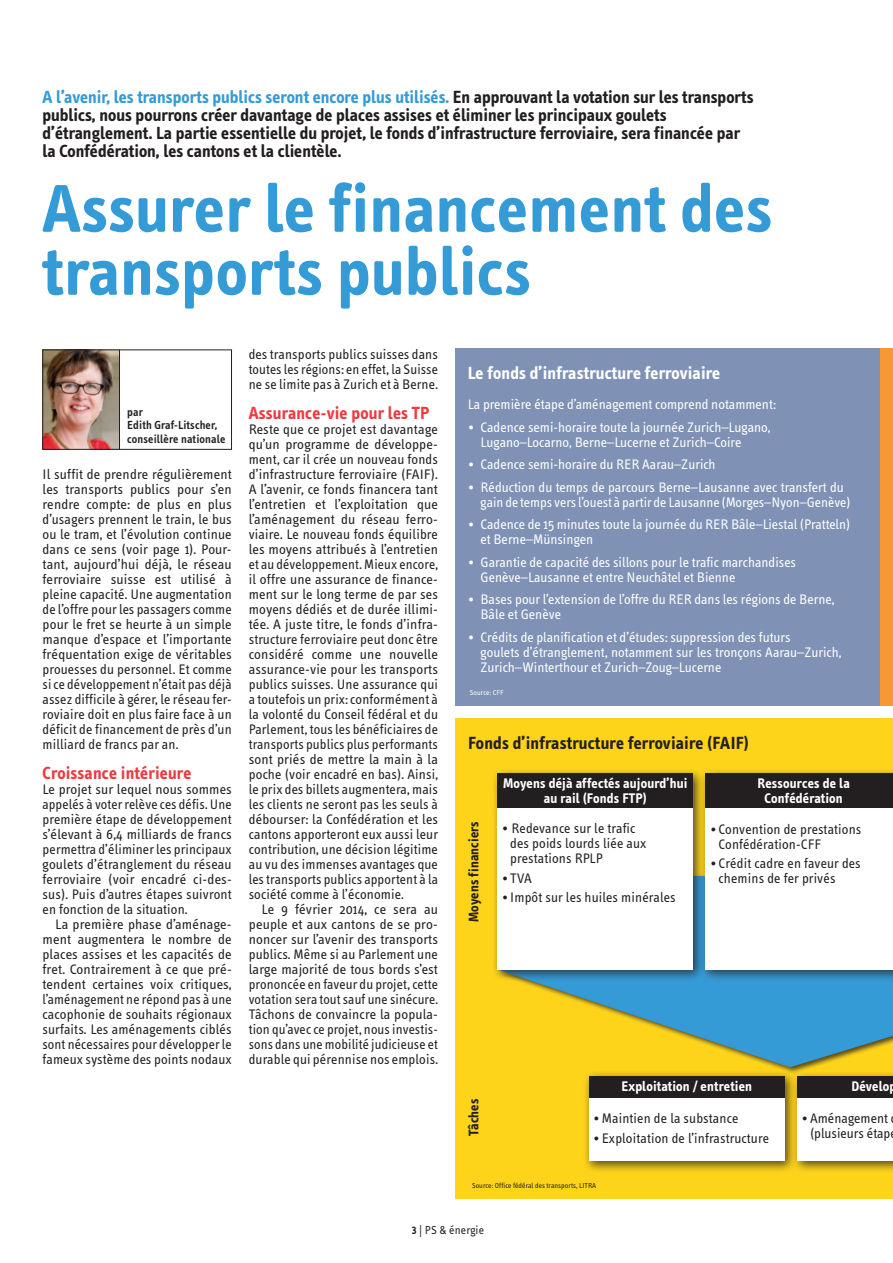
<style>
.page{position:relative;width:893px;height:1263px;background:#fff}
.page>*{position:absolute;margin:0;border:0;box-sizing:border-box;transform-origin:0 0}
.t1{font:700 69px/63px "Info Text";letter-spacing:.01em;color:#359bd6}
.t2{font:700 18px/18px "Info Text";color:#231f20}
.t3{font:700 18px "Info Text";letter-spacing:.01em;color:#ee3a41}
.t4{font:700 18px "Info Text";letter-spacing:.01em;color:#fff}
.t5{font:14.25px/15px "Info Text";letter-spacing:.01em;color:#231f20;text-align:justify}
.t6{font:14.25px/15px "Info Text";color:#fff}
.t7{font:700 14.25px/15px "Info Text";letter-spacing:.01em;color:#fff;text-align:center}
.t8{font:700 14.25px "Info Text";letter-spacing:.01em;color:#231f20}
.t9{font:600 12px/13.5px "Info Text";letter-spacing:.01em;color:#231f20}
.t10{font:12px "Info Text";letter-spacing:.01em;color:#231f20}
.t11{font:7.5px "Info Text";letter-spacing:.01em;color:#231f20}
.t12{font:7.5px "Info Text";letter-spacing:.01em;color:#fff}
.s1{color:#359bd6}
.s2{font-family:"Info Text Semi Bold Caps"}
</style>
<div class="page">
<div style="left:455px;top:719px;width:438px;height:480px;background:#fed41a"></div>
<div style="left:497px;top:874px;width:396px;height:201px;background:#231f20;opacity:.75"></div>
<svg style="left:497px;top:982px;width:396px;height:85px;fill:#359bd6"></svg>
<div style="left:455px;top:349px;width:425px;height:357px;background:#7f92b5"></div>
<div style="left:880px;top:349px;width:13px;height:357px;background:#f79835"></div>
<div style="left:43px;top:350px;width:189px;height:100px;border:1px solid #231f20"></div>
<img style="left:45px;top:352px;width:73px;height:96px">
<div style="left:43px;top:350px;width:77px;height:100px;border:1px solid #231f20"></div>
<div style="left:492px;top:768px;width:213px;height:214px;background:#231f20;opacity:.75"></div>
<div style="left:497px;top:808px;width:196px;height:161px;background:#fff"></div>
<div style="left:497px;top:774px;width:196px;height:34px;background:#231f20"></div>
<div style="left:583px;top:1070px;width:214px;height:103px;background:#231f20;opacity:.75"></div>
<div style="left:589px;top:1076px;width:195px;height:21px;background:#231f20"></div>
<div style="left:589px;top:1097px;width:195px;height:64px;background:#fff"></div>
<div style="left:791px;top:1070px;width:102px;height:104px;background:#231f20;opacity:.75"></div>
<div style="left:797px;top:1076px;width:96px;height:21px;background:#231f20"></div>
<div style="left:797px;top:1097px;width:96px;height:64px;background:#fff"></div>
<div style="left:700px;top:768px;width:193px;height:214px;background:#231f20;opacity:.75"></div>
<div style="left:706px;top:774px;width:187px;height:34px;background:#231f20"></div>
<div style="left:706px;top:808px;width:187px;height:161px;background:#fff"></div>
<p class="t2" style="left:43px;top:88px;width:713px"><span class="s1">A l’avenir, les transports publics seront encore plus utilisés.</span> En approuvant la votation sur les transports publics, nous pourrons créer davantage de places assises et éliminer les principaux goulets d’étranglement. La partie essentielle du projet, le fonds d’infrastructure ferroviaire, sera financée par la Confédération, les cantons et la clientèle.</p>
<h1 class="t1" style="left:43px;top:178px;width:731px">Assurer le financement des transports publics</h1>
<p class="t9" style="left:127px;top:405px;width:100px">par<br>Edith Graf-Litscher, conseillère nationale</p>
<p class="t5" style="left:43px;top:467px;width:191px">Il suffit de prendre régulièrement les transports publics pour s’en rendre compte: de plus en plus d’usagers prennent le train, le bus ou le tram, et l’évolution continue dans ce sens (voir page 1). Pour&shy;tant, aujourd’hui déjà, le réseau ferroviaire suisse est utilisé à pleine capacité. Une augmentation de l’offre pour les passagers comme pour le fret se heurte à un simple manque d’espace et l’importante fréquentation exige de véritables prouesses du personnel. Et comme si ce développement n’était pas déjà assez difficile à gérer, le réseau fer&shy;roviaire doit en plus faire face à un déficit de financement de près d’un milliard de francs par an.</p>
<p class="t3" style="left:43px;top:763px;width:150px">Croissance intérieure</p>
<p class="t5" style="left:43px;top:782px;width:191px">Le projet sur lequel nous sommes appelés à voter relève ces défis. Une première étape de développement s’élevant à 6,4 milliards de francs permettra d’éliminer les principaux goulets d’étranglement du réseau ferroviaire (voir encadré ci-des&shy;sus). Puis d’autres étapes suivront en fonction de la situation.</p>
<p class="t5" style="left:43px;top:917px;width:191px;text-indent:13px">La première phase d’aménage&shy;ment augmentera le nombre de places assises et les capacités de fret. Contrairement à ce que pré&shy;tendent certaines voix critiques, l’aménagement ne répond pas à une cacophonie de souhaits régionaux surfaits. Les aménagements ciblés sont nécessaires pour développer le fameux système des points nodaux</p>
<p class="t5" style="left:249px;top:347px;width:191px">des transports publics suisses dans toutes les régions: en effet, la Suisse ne se limite pas à Zurich et à Berne.</p>
<p class="t3" style="left:249px;top:403px;width:182px">Assurance-vie pour les TP</p>
<p class="t5" style="left:249px;top:422px;width:191px">Reste que ce projet est davantage qu’un programme de développe&shy;ment, car il crée un nouveau fonds d’infrastructure ferroviaire (FAIF).<br>A l’avenir, ce fonds financera tant l’entretien et l’exploitation que l’aménagement du réseau ferro&shy;viaire. Le nouveau fonds équilibre les moyens attribués à l’entretien et au développement. Mieux encore, il offre une assurance de finance&shy;ment sur le long terme de par ses moyens dédiés et de durée illimi&shy;tée. A juste titre, le fonds d’infra&shy;structure ferroviaire peut donc être considéré comme une nouvelle assurance-vie pour les transports publics suisses. Une assurance qui a toutefois un prix: conformément à la volonté du Conseil fédéral et du Parlement, tous les bénéficiaires de transports publics plus performants sont priés de mettre la main à la poche (voir encadré en bas). Ainsi, le prix des billets augmentera, mais les clients ne seront pas les seuls à débourser: la Confédération et les cantons apporteront eux aussi leur contribution, une décision légitime au vu des immenses avantages que les transports publics apportent à la société comme à l’économie.</p>
<p class="t5" style="left:249px;top:902px;width:191px;text-indent:13px">Le 9 février 2014, ce sera au peuple et aux cantons de se pro&shy;noncer sur l’avenir des transports publics. Même si au Parlement une large majorité de tous bords s’est prononcée en faveur du projet, cette votation sera tout sauf une sinécure.<br>Tâchons de convaincre la popula&shy;tion qu’avec ce projet, nous investis&shy;sons dans une mobilité judicieuse et durable qui pérennise nos emplois.</p>
<p class="t4" style="left:468px;top:363px;width:254px">Le fonds d’infrastructure ferroviaire</p>
<p class="t6" style="left:468px;top:397px;width:310px">La première étape d’aménagement comprend notamment:</p>
<p class="t6" style="left:480px;top:420px;width:292px;text-indent:-13px">• Cadence semi-horaire toute la journée Zurich–Lugano,<br>Lugano–Locarno, Berne–Lucerne et Zurich–Coire</p>
<p class="t6" style="left:468px;top:457px;width:249px">• Cadence semi-horaire du RER Aarau–Zurich</p>
<p class="t6" style="left:480px;top:480px;width:372px;text-indent:-13px">• Réduction du temps de parcours Berne–Lausanne avec transfert du gain de temps vers l’ouest à partir de Lausanne (Morges–Nyon–Genève)</p>
<p class="t6" style="left:480px;top:517px;width:371px;text-indent:-13px">• Cadence de 15 minutes toute la journée du RER Bâle–Liestal (Pratteln) et Berne–Münsingen</p>
<p class="t6" style="left:480px;top:555px;width:317px;text-indent:-13px">• Garantie de capacité des sillons pour le trafic marchandises<br>Genève–Lausanne et entre Neuchâtel et Bienne</p>
<p class="t6" style="left:480px;top:592px;width:355px;text-indent:-13px">• Bases pour l’extension de l’offre du RER dans les régions de Berne,<br>Bâle et Genève</p>
<p class="t6" style="left:480px;top:630px;width:362px;text-indent:-13px">• Crédits de planification et d’études: suppression des futurs<br>goulets d’étranglement, notamment sur les tronçons Aarau–Zurich,<br>Zurich–Winterthour et Zurich–Zoug–Lucerne</p>
<p class="t12" style="left:470px;top:689px;width:35px">Source: CFF</p>
<p class="t2" style="left:468px;top:734px;width:282px">Fonds d’infrastructure ferroviaire (FAIF)</p>
<p class="t7" style="left:503px;top:776px;width:186px">Moyens déjà affectés aujourd’hui au rail (Fonds FTP)</p>
<p class="t7" style="left:757px;top:776px;width:94px">Ressources de la<br>Confédération</p>
<p class="t8" style="left:466px;top:922px;width:103px;rotate:-90deg">Moyens financiers</p>
<p class="t5" style="left:510px;top:821px;width:138px;text-align:left;text-indent:-9px">• Redevance sur le trafic des poids lourds liée aux prestations RPLP</p>
<p class="t5" style="left:502px;top:870px;width:32px">• TVA</p>
<p class="t5" style="left:502px;top:890px;width:175px">• Impôt sur les huiles minérales</p>
<p class="t5" style="left:719px;top:822px;width:144px;text-indent:-9px">• Convention de prestations<br>Confédération-CFF</p>
<p class="t5" style="left:719px;top:856px;width:144px;text-indent:-9px">• Crédit cadre en faveur des chemins de fer privés</p>
<p class="t8" style="left:466px;top:1136px;width:39px;rotate:-90deg">Tâches</p>
<p class="t7" style="left:621px;top:1079px;width:132px">Exploitation / entretien</p>
<p class="t7" style="left:852px;top:1079px;width:39px">Dévelo</p>
<p class="t5" style="left:593px;top:1111px;width:147px">•Maintien de la substance</p>
<p class="t5" style="left:593px;top:1131px;width:177px">•Exploitation de l’infrastructure</p>
<p class="t5" style="left:801px;top:1111px;width:90px;text-align:center">•Aménagement (plusieurs étap</p>
<p class="t11" style="left:472px;top:1181px;width:126px">Source: Office fédéral des transports, LITRA</p>
<p class="t10" style="left:411px;top:1223px;width:74px"><span class="s2">3</span> | PS &amp; énergie</p>
</div>
